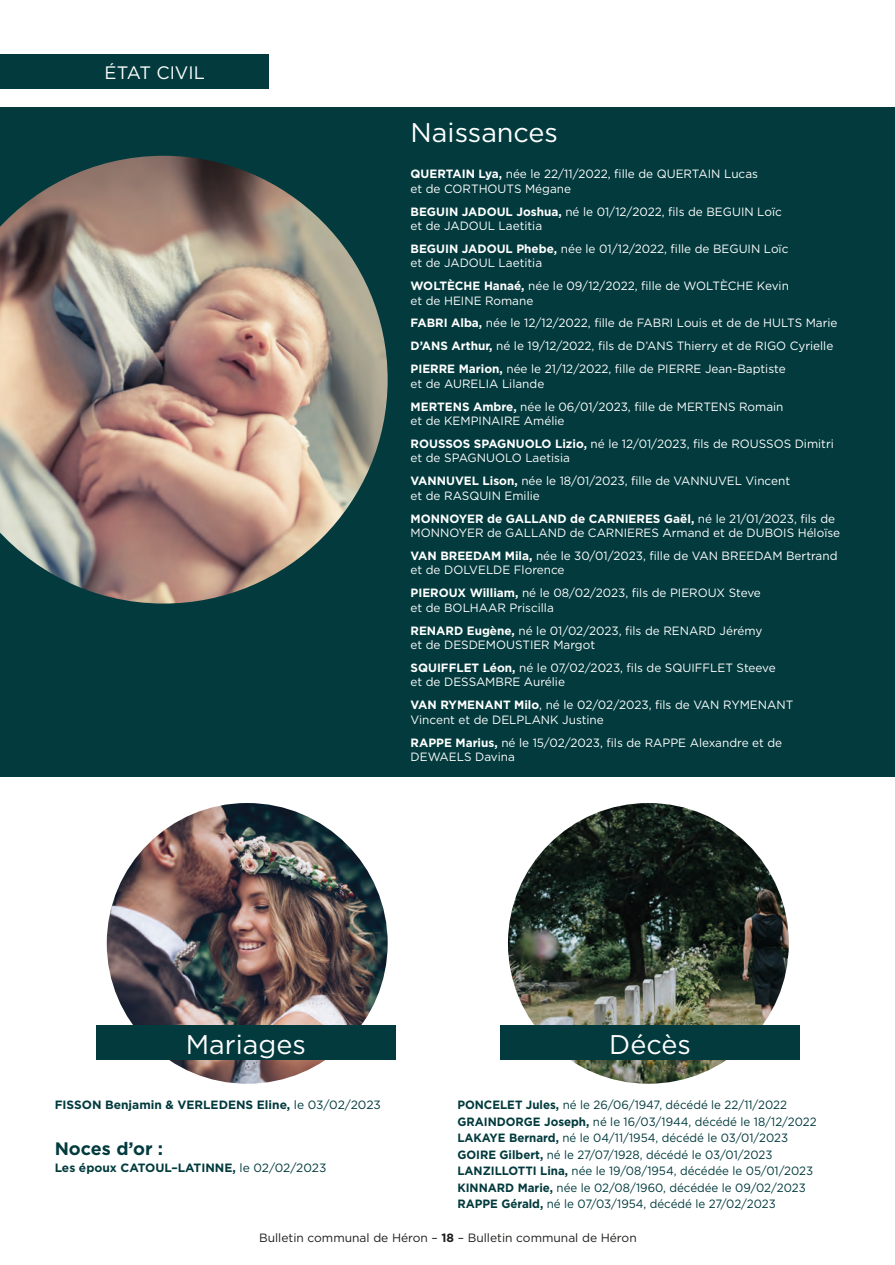
<style>
.page{position:relative;width:895px;height:1265px;background:#fff}
.page>*{position:absolute;margin:0;border:0;box-sizing:border-box;transform-origin:0 0}
.texte_courant{font:27px "Gotham";color:#fff}
.texte_courant-2{font:700 18px "Gotham";color:#023a3d}
.t1{font:18px "Gotham";color:#fff}
.texte_courant-3{font:12px/14.4px "Gotham";color:#fff}
.texte_courant-4{font:12px "Gotham";color:#023a3d;scale:.96 1}
.texte_courant-5{font:700 12px "Gotham";color:#023a3d}
.t2{font:12px "Gotham";color:#1d1d1b}
.s1{font-weight:700}
.s2{font-weight:400}
</style>
<div class="page">
<div style="left:0;top:55px;width:269px;height:34px;background:#023a3d"></div>
<img style="left:107px;top:803px;width:280px;height:280px;border-radius:140px">
<img style="left:508px;top:803px;width:280px;height:280px;border-radius:140px">
<div style="left:96px;top:1025px;width:299px;height:34px;background:#023a3d"></div>
<div style="left:500px;top:1025px;width:299px;height:34px;background:#023a3d"></div>
<div style="left:0;top:107px;width:894px;height:669px;background:#023a3d"></div>
<img style="left:0;top:156px;width:387px;height:447px">
<p class="t1" style="left:105px;top:61px;width:102px">ÉTAT CIVIL</p>
<p class="texte_courant" style="left:410px;top:115px;width:149px">Naissances</p>
<p class="texte_courant-3" style="left:410px;top:166px;width:349px"><span class="s1">QUERTAIN Lya,</span> née le 22/11/2022, fille de QUERTAIN Lucas et de CORTHOUTS Mégane</p>
<p class="texte_courant-3" style="left:410px;top:204px;width:372px"><span class="s1">BEGUIN JADOUL Joshua,</span> né le 01/12/2022, fils de BEGUIN Loïc et de JADOUL Laetitia</p>
<p class="texte_courant-3" style="left:410px;top:241px;width:379px"><span class="s1">BEGUIN JADOUL Phebe,</span> née le 01/12/2022, fille de BEGUIN Loïc et de JADOUL Laetitia</p>
<p class="texte_courant-3" style="left:410px;top:278px;width:380px"><span class="s1">WOLTÈCHE Hanaé,</span> née le 09/12/2022, fille de WOLTÈCHE Kevin et de HEINE Romane</p>
<p class="texte_courant-3" style="left:410px;top:316px;width:428px"><span class="s1">FABRI Alba,</span> née le 12/12/2022, fille de FABRI Louis et de de HULTS Marie</p>
<p class="texte_courant-3" style="left:410px;top:339px;width:424px"><span class="s1">D’ANS Arthur,</span> né le 19/12/2022, fils de D’ANS Thierry et de RIGO Cyrielle</p>
<p class="texte_courant-3" style="left:410px;top:361px;width:376px"><span class="s1">PIERRE Marion,</span> née le 21/12/2022, fille de PIERRE Jean-Baptiste et de AURELIA Lilande</p>
<p class="texte_courant-3" style="left:410px;top:399px;width:374px"><span class="s1">MERTENS Ambre,</span> née le 06/01/2023, fille de MERTENS Romain et de KEMPINAIRE Amélie</p>
<p class="texte_courant-3" style="left:410px;top:436px;width:424px"><span class="s1">ROUSSOS SPAGNUOLO Lizio,</span> né le 12/01/2023, fils de ROUSSOS Dimitri et de SPAGNUOLO Laetisia</p>
<p class="texte_courant-3" style="left:410px;top:473px;width:381px"><span class="s1">VANNUVEL Lison,</span> née le 18/01/2023, fille de VANNUVEL Vincent et de RASQUIN Emilie</p>
<p class="texte_courant-3" style="left:410px;top:511px;width:431px"><span class="s1">MONNOYER de GALLAND de CARNIERES Gaël,</span> né le 21/01/2023, fils de<br>MONNOYER de GALLAND de CARNIERES Armand et de DUBOIS Héloïse</p>
<p class="texte_courant-3" style="left:410px;top:548px;width:428px"><span class="s1">VAN BREEDAM Mila,</span> née le 30/01/2023, fille de VAN BREEDAM Bertrand et de DOLVELDE Florence</p>
<p class="texte_courant-3" style="left:410px;top:585px;width:352px"><span class="s1">PIEROUX William,</span> né le 08/02/2023, fils de PIEROUX Steve et de BOLHAAR Priscilla</p>
<p class="texte_courant-3" style="left:410px;top:623px;width:353px"><span class="s1">RENARD Eugène,</span> né le 01/02/2023, fils de RENARD Jérémy et de DESDEMOUSTIER Margot</p>
<p class="texte_courant-3" style="left:410px;top:660px;width:366px"><span class="s1">SQUIFFLET Léon,</span> né le 07/02/2023, fils de SQUIFFLET Steeve et de DESSAMBRE Aurélie</p>
<p class="texte_courant-3" style="left:410px;top:697px;width:384px"><span class="s1">VAN RYMENANT Milo</span>, né le 02/02/2023, fils de VAN RYMENANT<br>Vincent et de DELPLANK Justine</p>
<p class="texte_courant-3" style="left:410px;top:735px;width:373px"><span class="s1">RAPPE Marius,</span> né le 15/02/2023, fils de RAPPE Alexandre et de<br>DEWAELS Davina</p>
<p class="texte_courant" style="left:186px;top:1026px;width:122px">Mariages</p>
<p class="texte_courant" style="left:609px;top:1026px;width:83px">Décès</p>
<p class="texte_courant-5" style="left:55px;top:1097px;width:328px">FISSON Benjamin &amp; VERLEDENS Eline, <span class="s2">le 03/02/2023</span></p>
<p class="texte_courant-2" style="left:55px;top:1137px;width:110px">Noces d’or :</p>
<p class="texte_courant-5" style="left:55px;top:1160px;width:273px">Les époux CATOUL–LATINNE, <span class="s2">le 02/02/2023</span></p>
<p class="texte_courant-4" style="left:457px;top:1097px;width:345px"><span class="s1">PONCELET Jules,</span> né le 26/06/1947, décédé le 22/11/2022</p>
<p class="texte_courant-4" style="left:457px;top:1113px;width:376px"><span class="s1">GRAINDORGE Joseph,</span> né le 16/03/1944, décédé le 18/12/2022</p>
<p class="texte_courant-4" style="left:457px;top:1130px;width:346px"><span class="s1">LAKAYE Bernard,</span> né le 04/11/1954, décédé le 03/01/2023</p>
<p class="texte_courant-4" style="left:457px;top:1146px;width:330px"><span class="s1">GOIRE Gilbert,</span> né le 27/07/1928, décédé le 03/01/2023</p>
<p class="texte_courant-4" style="left:457px;top:1163px;width:372px"><span class="s1">LANZILLOTTI Lina,</span> née le 19/08/1954, décédée le 05/01/2023</p>
<p class="texte_courant-4" style="left:457px;top:1180px;width:364px"><span class="s1">KINNARD Marie,</span> née le 02/08/1960, décédée le 09/02/2023</p>
<p class="texte_courant-4" style="left:457px;top:1196px;width:333px"><span class="s1">RAPPE Gérald,</span> né le 07/03/1954, décédé le 27/02/2023</p>
<p class="t2" style="left:259px;top:1229px;width:379px">Bulletin communal de Héron – <span class="s1">18</span> – Bulletin communal de Héron</p>
</div>
